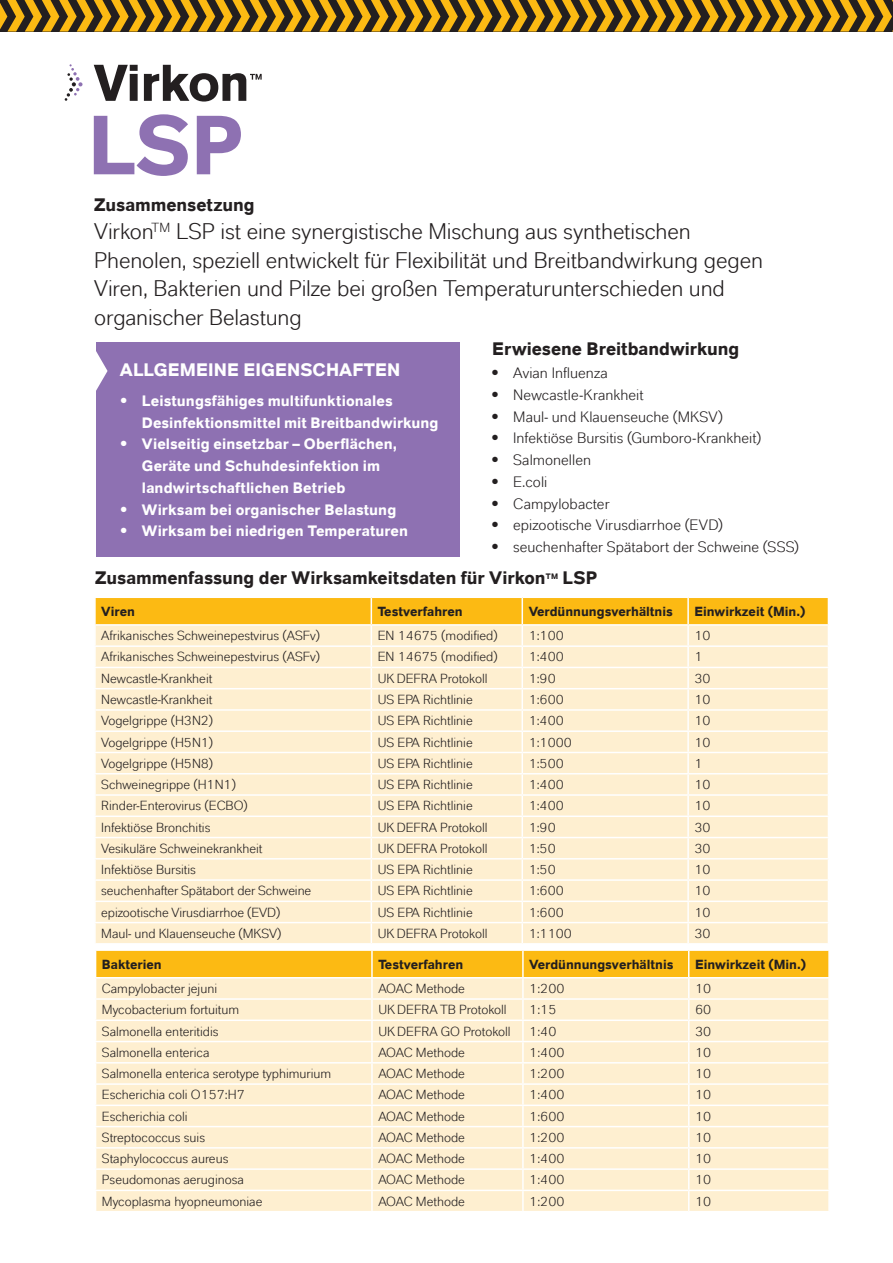
<style>
.page{position:relative;width:893px;height:1263px;background:#fff}
.page>*{position:absolute;margin:0;border:0;box-sizing:border-box;transform-origin:0 0}
.t1{font:22.5px/28.5px "Lanxess";letter-spacing:-.005em;color:#231f20}
.t2{font:700 18px "Lanxess";color:#231f20}
.t3{font:700 18px "Lanxess";letter-spacing:.01em;color:#fff}
.t4{font:15px/21.8px "Lanxess Bd";letter-spacing:.005em;color:#fff}
.t5{font:15px "Lanxess";letter-spacing:.005em;color:#231f20}
.t6{font:13.2px "Lanxess";color:#231f20}
.t7{font:13.2px "Lanxess Bd";color:#231f20}
.t8{font:700 7.8px "Lanxess";color:#231f20}
</style>
<div class="page">
<div style="left:96px;top:343px;width:363px;height:214px;background:#8e71b2"></div>
<svg style="left:96px;top:351px;width:12px;height:40px"></svg>
<svg style="left:0;top:0;width:893px;height:32px"></svg>
<svg style="left:94px;top:114px;width:94px;height:62px"></svg>
<svg style="left:197px;top:116px;width:44px;height:58px"></svg>
<svg style="left:94px;top:65px;width:44px;height:36px"></svg>
<svg style="left:65px;top:64px;width:18px;height:37px"></svg>
<svg style="left:144px;top:65px;width:118px;height:37px"></svg>
<svg style="left:95px;top:597px;width:734px;height:346px"></svg>
<svg style="left:96px;top:950px;width:733px;height:261px"></svg>
<hr style="left:828px;top:1191px;width:2px;height:20px;background:#fff">
<h2 class="t2" style="left:94px;top:191px;width:162px">Zusammensetzung</h2>
<p class="t1" style="left:94px;top:216px;width:670px">Virkon<sup>TM</sup> LSP ist eine synergistische Mischung aus synthetischen Phenolen, speziell entwickelt für Flexibilität und Breitbandwirkung gegen Viren, Bakterien und Pilze bei großen Temperaturunterschieden und organischer Belastung</p>
<h2 class="t3" style="left:120px;top:357px;width:282px">ALLGEMEINE EIGENSCHAFTEN</h2>
<p class="t4" style="left:142px;top:389px;width:298px;text-indent:-21px">● Leistungsfähiges multifunktionales<br>Desinfektionsmittel mit Breitbandwirkung</p>
<p class="t4" style="left:142px;top:432px;width:257px;text-indent:-21px">● Vielseitig einsetzbar – Oberflächen,<br>Geräte und Schuhdesinfektion im landwirtschaftlichen Betrieb</p>
<p class="t4" style="left:121px;top:497px;width:277px">● Wirksam bei organischer Belastung</p>
<p class="t4" style="left:121px;top:519px;width:289px">● Wirksam bei niedrigen Temperaturen</p>
<h2 class="t2" style="left:492px;top:336px;width:249px">Erwiesene Breitbandwirkung</h2>
<p class="t5" style="left:492px;top:364px;width:117px">● Avian Influenza</p>
<p class="t5" style="left:492px;top:385px;width:153px">● Newcastle-Krankheit</p>
<p class="t5" style="left:492px;top:407px;width:232px">● Maul- und Klauenseuche (MKSV)</p>
<p class="t5" style="left:492px;top:429px;width:271px">● Infektiöse Bursitis (Gumboro-Krankheit)</p>
<p class="t5" style="left:492px;top:451px;width:100px">● Salmonellen</p>
<p class="t5" style="left:492px;top:472px;width:57px">● E.coli</p>
<p class="t5" style="left:492px;top:494px;width:119px">● Campylobacter</p>
<p class="t5" style="left:492px;top:516px;width:232px">● epizootische Virusdiarrhoe (EVD)</p>
<p class="t5" style="left:492px;top:538px;width:308px">● seuchenhafter Spätabort der Schweine (SSS)</p>
<h2 class="t2" style="left:95px;top:565px;width:452px">Zusammenfassung der Wirksamkeitsdaten für Virkon</h2>
<p class="t8" style="left:546px;top:571px;width:14px">TM</p>
<h2 class="t2" style="left:563px;top:565px;width:36px">LSP</h2>
<p class="t7" style="left:101px;top:602px;width:35px">Viren</p>
<p class="t7" style="left:378px;top:602px;width:86px">Testverfahren</p>
<p class="t7" style="left:529px;top:602px;width:146px">Verdünnungsverhältnis</p>
<p class="t7" style="left:694px;top:602px;width:113px">Einwirkzeit (Min.)</p>
<p class="t6" style="left:101px;top:627px;width:220px">Afrikanisches Schweinepestvirus (ASFv)</p>
<p class="t6" style="left:378px;top:627px;width:121px">EN 14675 (modified)</p>
<p class="t6" style="left:529px;top:627px;width:37px">1:100</p>
<p class="t6" style="left:694px;top:627px;width:18px">10</p>
<p class="t6" style="left:101px;top:649px;width:220px">Afrikanisches Schweinepestvirus (ASFv)</p>
<p class="t6" style="left:378px;top:649px;width:121px">EN 14675 (modified)</p>
<p class="t6" style="left:529px;top:649px;width:37px">1:400</p>
<p class="t6" style="left:694px;top:649px;width:10px">1</p>
<p class="t6" style="left:101px;top:670px;width:113px">Newcastle-Krankheit</p>
<p class="t6" style="left:378px;top:670px;width:111px">UK DEFRA Protokoll</p>
<p class="t6" style="left:529px;top:670px;width:29px">1:90</p>
<p class="t6" style="left:694px;top:670px;width:18px">30</p>
<p class="t6" style="left:101px;top:691px;width:113px">Newcastle-Krankheit</p>
<p class="t6" style="left:378px;top:691px;width:96px">US EPA Richtlinie</p>
<p class="t6" style="left:529px;top:691px;width:37px">1:600</p>
<p class="t6" style="left:694px;top:691px;width:18px">10</p>
<p class="t6" style="left:101px;top:712px;width:113px">Vogelgrippe (H3N2)</p>
<p class="t6" style="left:378px;top:712px;width:96px">US EPA Richtlinie</p>
<p class="t6" style="left:529px;top:712px;width:37px">1:400</p>
<p class="t6" style="left:694px;top:712px;width:18px">10</p>
<p class="t6" style="left:101px;top:734px;width:113px">Vogelgrippe (H5N1)</p>
<p class="t6" style="left:378px;top:734px;width:96px">US EPA Richtlinie</p>
<p class="t6" style="left:529px;top:734px;width:45px">1:1000</p>
<p class="t6" style="left:694px;top:734px;width:18px">10</p>
<p class="t6" style="left:101px;top:755px;width:113px">Vogelgrippe (H5N8)</p>
<p class="t6" style="left:378px;top:755px;width:96px">US EPA Richtlinie</p>
<p class="t6" style="left:529px;top:755px;width:37px">1:500</p>
<p class="t6" style="left:694px;top:755px;width:10px">1</p>
<p class="t6" style="left:101px;top:776px;width:136px">Schweinegrippe (H1N1)</p>
<p class="t6" style="left:378px;top:776px;width:96px">US EPA Richtlinie</p>
<p class="t6" style="left:529px;top:776px;width:37px">1:400</p>
<p class="t6" style="left:694px;top:776px;width:18px">10</p>
<p class="t6" style="left:101px;top:797px;width:148px">Rinder-Enterovirus (ECBO)</p>
<p class="t6" style="left:378px;top:797px;width:96px">US EPA Richtlinie</p>
<p class="t6" style="left:529px;top:797px;width:37px">1:400</p>
<p class="t6" style="left:694px;top:797px;width:18px">10</p>
<p class="t6" style="left:101px;top:819px;width:111px">Infektiöse Bronchitis</p>
<p class="t6" style="left:378px;top:819px;width:111px">UK DEFRA Protokoll</p>
<p class="t6" style="left:529px;top:819px;width:29px">1:90</p>
<p class="t6" style="left:694px;top:819px;width:18px">30</p>
<p class="t6" style="left:101px;top:840px;width:163px">Vesikuläre Schweinekrankheit</p>
<p class="t6" style="left:378px;top:840px;width:111px">UK DEFRA Protokoll</p>
<p class="t6" style="left:529px;top:840px;width:29px">1:50</p>
<p class="t6" style="left:694px;top:840px;width:18px">30</p>
<p class="t6" style="left:101px;top:861px;width:96px">Infektiöse Bursitis</p>
<p class="t6" style="left:378px;top:861px;width:96px">US EPA Richtlinie</p>
<p class="t6" style="left:529px;top:861px;width:29px">1:50</p>
<p class="t6" style="left:694px;top:861px;width:18px">10</p>
<p class="t6" style="left:101px;top:882px;width:211px">seuchenhafter Spätabort der Schweine</p>
<p class="t6" style="left:378px;top:882px;width:96px">US EPA Richtlinie</p>
<p class="t6" style="left:529px;top:882px;width:37px">1:600</p>
<p class="t6" style="left:694px;top:882px;width:18px">10</p>
<p class="t6" style="left:101px;top:904px;width:181px">epizootische Virusdiarrhoe (EVD)</p>
<p class="t6" style="left:378px;top:904px;width:96px">US EPA Richtlinie</p>
<p class="t6" style="left:529px;top:904px;width:37px">1:600</p>
<p class="t6" style="left:694px;top:904px;width:18px">10</p>
<p class="t6" style="left:101px;top:925px;width:182px">Maul- und Klauenseuche (MKSV)</p>
<p class="t6" style="left:378px;top:925px;width:111px">UK DEFRA Protokoll</p>
<p class="t6" style="left:529px;top:925px;width:45px">1:1100</p>
<p class="t6" style="left:694px;top:925px;width:18px">30</p>
<p class="t7" style="left:102px;top:955px;width:61px">Bakterien</p>
<p class="t7" style="left:378px;top:955px;width:86px">Testverfahren</p>
<p class="t7" style="left:529px;top:955px;width:146px">Verdünnungsverhältnis</p>
<p class="t7" style="left:695px;top:955px;width:113px">Einwirkzeit (Min.)</p>
<p class="t6" style="left:102px;top:980px;width:117px">Campylobacter jejuni</p>
<p class="t6" style="left:378px;top:980px;width:88px">AOAC Methode</p>
<p class="t6" style="left:529px;top:980px;width:37px">1:200</p>
<p class="t6" style="left:695px;top:980px;width:18px">10</p>
<p class="t6" style="left:102px;top:1001px;width:139px">Mycobacterium fortuitum</p>
<p class="t6" style="left:378px;top:1001px;width:130px">UK DEFRA TB Protokoll</p>
<p class="t6" style="left:529px;top:1001px;width:29px">1:15</p>
<p class="t6" style="left:695px;top:1001px;width:18px">60</p>
<p class="t6" style="left:102px;top:1023px;width:118px">Salmonella enteritidis</p>
<p class="t6" style="left:378px;top:1023px;width:134px">UK DEFRA GO Protokoll</p>
<p class="t6" style="left:529px;top:1023px;width:29px">1:40</p>
<p class="t6" style="left:695px;top:1023px;width:18px">30</p>
<p class="t6" style="left:102px;top:1044px;width:109px">Salmonella enterica</p>
<p class="t6" style="left:378px;top:1044px;width:88px">AOAC Methode</p>
<p class="t6" style="left:529px;top:1044px;width:37px">1:400</p>
<p class="t6" style="left:695px;top:1044px;width:18px">10</p>
<p class="t6" style="left:102px;top:1065px;width:231px">Salmonella enterica serotype typhimurium</p>
<p class="t6" style="left:378px;top:1065px;width:88px">AOAC Methode</p>
<p class="t6" style="left:529px;top:1065px;width:37px">1:200</p>
<p class="t6" style="left:695px;top:1065px;width:18px">10</p>
<p class="t6" style="left:102px;top:1086px;width:144px">Escherichia coli O157:H7</p>
<p class="t6" style="left:378px;top:1086px;width:88px">AOAC Methode</p>
<p class="t6" style="left:529px;top:1086px;width:37px">1:400</p>
<p class="t6" style="left:695px;top:1086px;width:18px">10</p>
<p class="t6" style="left:102px;top:1108px;width:87px">Escherichia coli</p>
<p class="t6" style="left:378px;top:1108px;width:88px">AOAC Methode</p>
<p class="t6" style="left:529px;top:1108px;width:37px">1:600</p>
<p class="t6" style="left:695px;top:1108px;width:18px">10</p>
<p class="t6" style="left:102px;top:1129px;width:105px">Streptococcus suis</p>
<p class="t6" style="left:378px;top:1129px;width:88px">AOAC Methode</p>
<p class="t6" style="left:529px;top:1129px;width:37px">1:200</p>
<p class="t6" style="left:695px;top:1129px;width:18px">10</p>
<p class="t6" style="left:102px;top:1150px;width:128px">Staphylococcus aureus</p>
<p class="t6" style="left:378px;top:1150px;width:88px">AOAC Methode</p>
<p class="t6" style="left:529px;top:1150px;width:37px">1:400</p>
<p class="t6" style="left:695px;top:1150px;width:18px">10</p>
<p class="t6" style="left:102px;top:1172px;width:144px">Pseudomonas aeruginosa</p>
<p class="t6" style="left:378px;top:1172px;width:88px">AOAC Methode</p>
<p class="t6" style="left:529px;top:1172px;width:37px">1:400</p>
<p class="t6" style="left:695px;top:1172px;width:18px">10</p>
<p class="t6" style="left:102px;top:1193px;width:162px">Mycoplasma hyopneumoniae</p>
<p class="t6" style="left:378px;top:1193px;width:88px">AOAC Methode</p>
<p class="t6" style="left:529px;top:1193px;width:37px">1:200</p>
<p class="t6" style="left:695px;top:1193px;width:18px">10</p>
</div>
